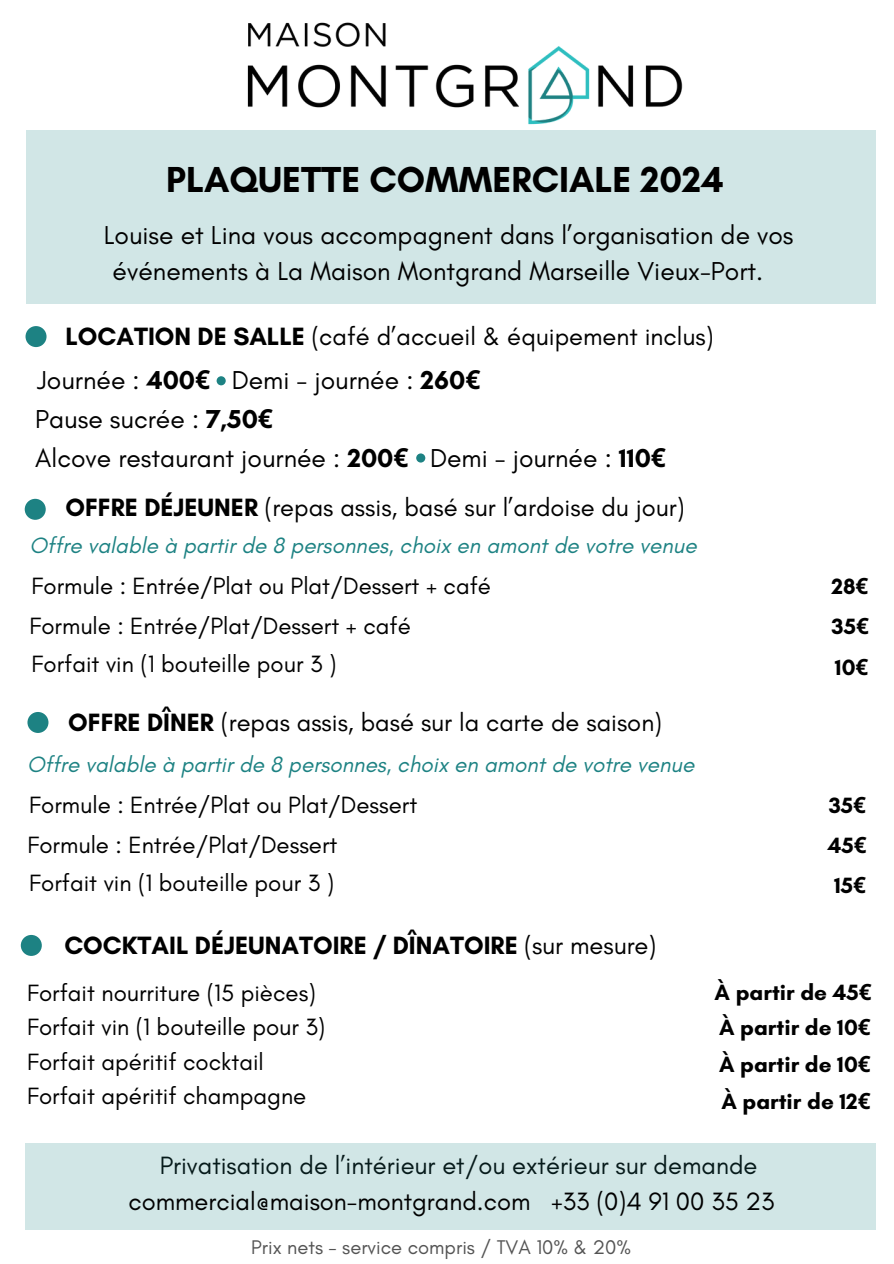
<style>
.page{position:relative;width:894px;height:1264px;background:#fff}
.page>*{position:absolute;margin:0;border:0;box-sizing:border-box;transform-origin:0 0}
.t1{font:700 36.75px "Glacial Indifference";color:#000}
.t2{font:26.4px/36.5px "Glacial Indifference";color:#000}
.t3{font:25.5px "Glacial Indifference";color:#000}
.t4{font:700 25.5px "Glacial Indifference";color:#000}
.t5{font:24px/34.7px "Glacial Indifference";color:#000}
.t6{font:italic 22.5px "Glacial Indifference";color:#1d8283}
.t7{font:700 22.5px/40.2px "Glacial Indifference";color:#000}
.t8{font:20.1px "Glacial Indifference";color:#545454}
.s1{font-weight:700}
.s2{font-family:"Noto Sans";font-weight:700}
.s3{font-family:"Noto Sans"}
.s4{font-weight:400}
</style>
<div class="page">
<img style="left:247px;top:22px;width:436px;height:103px">
<div style="left:26px;top:130px;width:849px;height:174px;background:#d1e6e6"></div>
<div style="left:21px;top:934px;width:21px;height:21px;background:#1d8283;border-radius:50%"></div>
<div style="left:416px;top:453px;width:9px;height:9px;background:#1d8283;border-radius:50%"></div>
<div style="left:25px;top:499px;width:21px;height:21px;background:#1d8283;border-radius:50%"></div>
<div style="left:27px;top:712px;width:21px;height:21px;background:#1d8283;border-radius:50%"></div>
<div style="left:26px;top:1143px;width:849px;height:86px;background:#d1e6e6"></div>
<div style="left:216px;top:376px;width:10px;height:9px;background:#1d8283;border-radius:50%"></div>
<div style="left:26px;top:326px;width:21px;height:21px;background:#1d8283;border-radius:50%"></div>
<h1 class="t1" style="left:166px;top:157px;width:558px">PLAQUETTE COMMERCIALE 2024</h1>
<p class="t2" style="left:113px;top:216px;width:682px;text-indent:-9px">Louise et Lina vous accompagnent dans l’organisation de vos événements à La Maison Montgrand Marseille Vieux-Port.</p>
<p class="t3" style="left:65px;top:321px;width:649px"><span class="s1">LOCATION DE SALLE</span> (café d’accueil &amp; équipement inclus)</p>
<p class="t2" style="left:37px;top:362px;width:444px">Journée : <span class="s1">400</span><span class="s2">€</span> Demi - journée : <span class="s1">260</span><span class="s2">€</span></p>
<p class="t2" style="left:35px;top:401px;width:239px">Pause sucrée : <span class="s1">7,50</span><span class="s2">€</span></p>
<p class="t2" style="left:35px;top:439px;width:632px">Alcove restaurant journée : <span class="s1">200</span><span class="s2">€</span> Demi - journée : <span class="s1">110</span><span class="s2">€</span></p>
<p class="t3" style="left:65px;top:491px;width:620px"><span class="s1">OFFRE DÉJEUNER</span> (repas assis, basé sur l’ardoise du jour)</p>
<p class="t6" style="left:29px;top:532px;width:668px">Offre valable à partir de 8 personnes, choix en amont de votre venue</p>
<p class="t5" style="left:32px;top:568px;width:461px">Formule : Entrée/Plat ou Plat/Dessert + café</p>
<p class="t7" style="left:831px;top:566px;width:39px">28<span class="s3">€<br></span>35<span class="s3">€</span></p>
<p class="t5" style="left:32px;top:646px;width:306px">Forfait vin (1 bouteille pour 3 )</p>
<p class="t7" style="left:834px;top:646px;width:35px">10<span class="s3">€</span></p>
<p class="t5" style="left:29px;top:608px;width:383px">Formule : Entrée/Plat/Dessert + café</p>
<p class="t3" style="left:68px;top:706px;width:595px"><span class="s1">OFFRE DÎNER</span> (repas assis, basé sur la carte de saison)</p>
<p class="t6" style="left:27px;top:750px;width:668px">Offre valable à partir de 8 personnes, choix en amont de votre venue</p>
<p class="t5" style="left:29px;top:786px;width:389px">Formule : Entrée/Plat ou Plat/Dessert</p>
<p class="t7" style="left:827px;top:784px;width:40px">35<span class="s3">€<br></span>45<span class="s3">€</span></p>
<p class="t5" style="left:29px;top:865px;width:306px">Forfait vin (1 bouteille pour 3 )</p>
<p class="t7" style="left:834px;top:865px;width:33px">15<span class="s3">€</span></p>
<p class="t5" style="left:27px;top:827px;width:311px">Formule : Entrée/Plat/Dessert</p>
<p class="t4" style="left:64px;top:929px;width:593px">COCKTAIL DÉJEUNATOIRE / DÎNATOIRE <span class="s4">(sur mesure)</span></p>
<p class="t5" style="left:27px;top:974px;width:290px">Forfait nourriture (15 pièces)</p>
<p class="t5" style="left:27px;top:1009px;width:300px">Forfait vin (1 bouteille pour 3)</p>
<p class="t5" style="left:27px;top:1043px;width:281px">Forfait apéritif cocktail<br>Forfait apéritif champagne</p>
<p class="t7" style="left:714px;top:971px;width:158px">À partir de 45<span class="s3">€</span></p>
<p class="t7" style="left:719px;top:1006px;width:153px">À partir de 10<span class="s3">€</span></p>
<p class="t7" style="left:719px;top:1045px;width:153px;line-height:37.2px">À partir de 10<span class="s3">€<br></span>À partir de 12<span class="s3">€</span></p>
<p class="t3" style="left:160px;top:1149px;width:599px">Privatisation de l’intérieur et/ou extérieur sur demande</p>
<p class="t3" style="left:128px;top:1185px;width:647px">commercial@maison-montgrand.com +33 (0)4 91 00 35 23</p>
<p class="t8" style="left:251px;top:1235px;width:381px">Prix nets - service compris / TVA 10% &amp; 20%</p>
</div>
